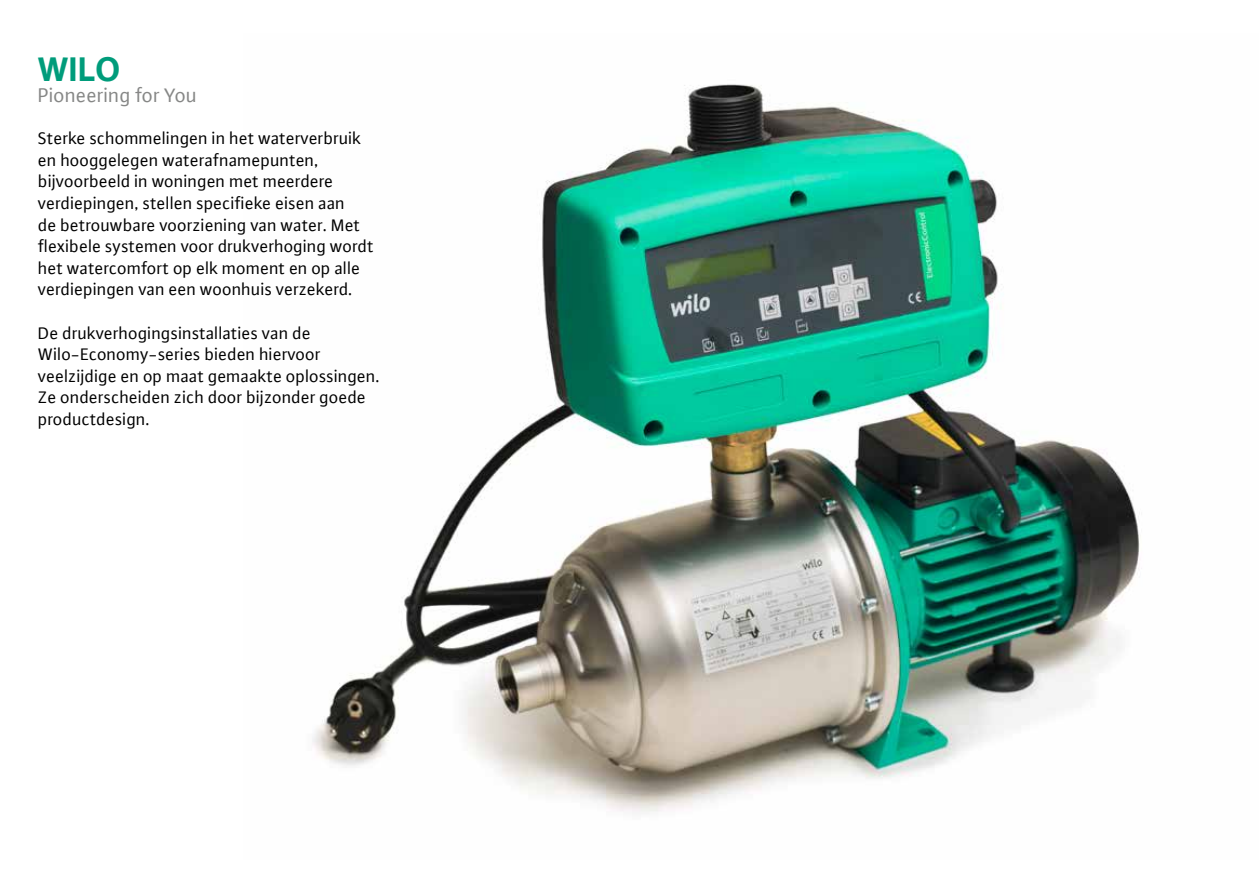
<style>
.page{position:relative;width:1259px;height:893px;background:#fff}
.page>*{position:absolute;margin:0;border:0;box-sizing:border-box;transform-origin:0 0}
.t1{font:700 36px "WILO Plus FM";color:#009c7b}
.t2{font:21px "WILO Plus FM";color:#868786}
.t3{font:18px/21.6px "WILO Plus FM";color:#000}
</style>
<div class="page">
<img style="left:312px;top:84px;width:828px;height:729px">
<h1 class="t1" style="left:38px;top:44px;width:84px">WILO</h1>
<p class="t2" style="left:38px;top:81px;width:161px">Pioneering for You</p>
<p class="t3" style="left:38px;top:127px;width:337px">Sterke schommelingen in het waterverbruik en hooggelegen waterafnamepunten, bijvoorbeeld in woningen met meerdere verdiepingen, stellen specifieke eisen aan<br>de betrouwbare voorziening van water. Met flexibele systemen voor drukverhoging wordt het watercomfort op elk moment en op alle verdiepingen van een woonhuis verzekerd.</p>
<p class="t3" style="left:38px;top:321px;width:343px">De drukverhogingsinstallaties van de Wilo-Economy-series bieden hiervoor veelzijdige en op maat gemaakte oplossingen.<br>Ze onderscheiden zich door bijzonder goede productdesign.</p>
</div>
